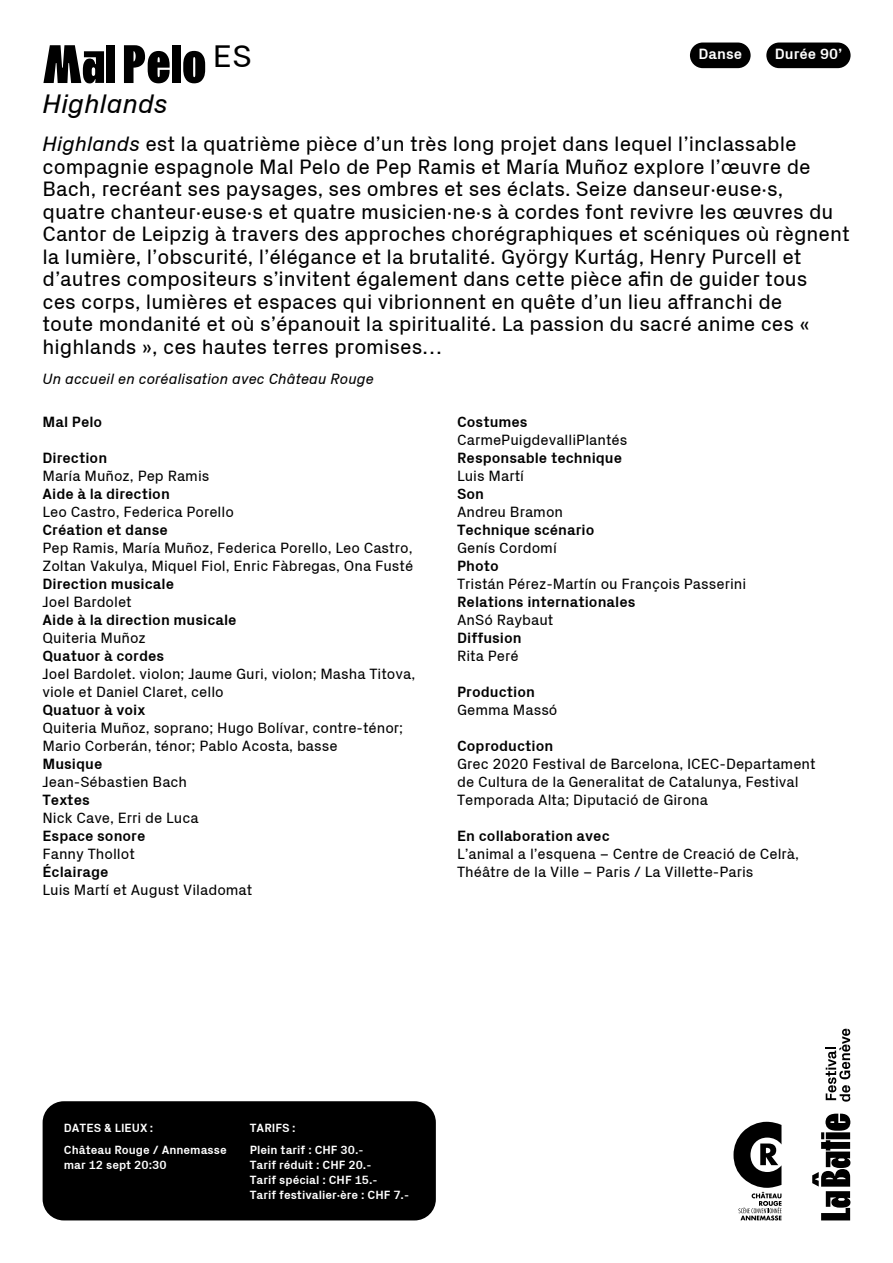
<style>
.page{position:relative;width:893px;height:1263px;background:#fff}
.page>*{position:absolute;margin:0;border:0;box-sizing:border-box;transform-origin:0 0}
.t1{font:54px "Git Sans";letter-spacing:.02em;color:#000}
.t2{font:italic 27px "Px Grotesk";color:#000}
.t3{font:21px/22.5px "Px Grotesk";color:#000}
.t4{font:15px/18px "Px Grotesk";color:#000}
.t5{font:700 15px "Px Grotesk";color:#000}
.t6{font:italic 15px "Px Grotesk";color:#000}
.t7{font:700 15px "Px Grotesk";color:#fff}
.t8{font:700 12px/21.5px "Px Grotesk";color:#fff}
.s1{font-style:italic}
</style>
<div class="page">
<svg style="left:812px;top:1114px;width:39px;height:106px"></svg>
<svg style="left:826px;top:1029px;width:24px;height:73px"></svg>
<div style="left:690px;top:43px;width:61px;height:25px;background:#000;border-radius:13px"></div>
<div style="left:766px;top:43px;width:85px;height:25px;background:#000;border-radius:13px"></div>
<div style="left:43px;top:1101px;width:393px;height:119px;background:#000;border-radius:21px"></div>
<svg style="left:733px;top:1122px;width:48px;height:98px"></svg>
<h1 class="t1" style="left:43px;top:39px;width:211px">Mal Pelo <sup>ES</sup></h1>
<h2 class="t2" style="left:43px;top:89px;width:127px">Highlands</h2>
<p class="t3" style="left:43px;top:132px;width:809px"><span class="s1">Highlands</span> est la quatrième pièce d’un très long projet dans lequel l’inclassable compagnie espagnole Mal Pelo de Pep Ramis et María Muñoz explore l’œuvre de Bach, recréant ses paysages, ses ombres et ses éclats. Seize danseur·euse·s, quatre chanteur·euse·s et quatre musicien·ne·s à cordes font revivre les œuvres du Cantor de Leipzig à travers des approches chorégraphiques et scéniques où règnent la lumière, l’obscurité, l’élégance et la brutalité. György Kurtág, Henry Purcell et d’autres compositeurs s’invitent également dans cette pièce afin de guider tous<br>ces corps, lumières et espaces qui vibrionnent en quête d’un lieu affranchi de<br>toute mondanité et où s’épanouit la spiritualité. La passion du sacré anime ces « highlands », ces hautes terres promises…</p>
<p class="t6" style="left:43px;top:371px;width:333px">Un accueil en coréalisation avec Château Rouge</p>
<p class="t7" style="left:698px;top:45px;width:45px">Danse</p>
<p class="t7" style="left:775px;top:45px;width:69px">Durée 90’</p>
<p class="t5" style="left:43px;top:412px;width:61px">Mal Pelo</p>
<p class="t5" style="left:43px;top:448px;width:66px">Direction</p>
<p class="t4" style="left:43px;top:466px;width:168px">María Muñoz, Pep Ramis</p>
<p class="t5" style="left:43px;top:484px;width:129px">Aide à la direction</p>
<p class="t4" style="left:43px;top:502px;width:193px">Leo Castro, Federica Porello</p>
<p class="t5" style="left:43px;top:520px;width:127px">Création et danse</p>
<p class="t4" style="left:43px;top:538px;width:372px">Pep Ramis, María Muñoz, Federica Porello, Leo Castro,<br>Zoltan Vakulya, Miquel Fiol, Enric Fàbregas, Ona Fusté</p>
<p class="t5" style="left:43px;top:574px;width:133px">Direction musicale</p>
<p class="t4" style="left:43px;top:592px;width:91px">Joel Bardolet</p>
<p class="t5" style="left:43px;top:610px;width:196px">Aide à la direction musicale</p>
<p class="t4" style="left:43px;top:628px;width:105px">Quiteria Muñoz</p>
<p class="t5" style="left:43px;top:646px;width:123px">Quatuor à cordes</p>
<p class="t4" style="left:43px;top:664px;width:374px">Joel Bardolet. violon; Jaume Guri, violon; Masha Titova, viole et Daniel Claret, cello</p>
<p class="t5" style="left:43px;top:700px;width:104px">Quatuor à voix</p>
<p class="t4" style="left:43px;top:718px;width:362px">Quiteria Muñoz, soprano; Hugo Bolívar, contre-ténor;<br>Mario Corberán, ténor; Pablo Acosta, basse</p>
<p class="t5" style="left:43px;top:754px;width:61px">Musique</p>
<p class="t4" style="left:43px;top:772px;width:146px">Jean-Sébastien Bach</p>
<p class="t5" style="left:43px;top:790px;width:49px">Textes</p>
<p class="t4" style="left:43px;top:808px;width:158px">Nick Cave, Erri de Luca</p>
<p class="t5" style="left:43px;top:826px;width:104px">Espace sonore</p>
<p class="t4" style="left:43px;top:844px;width:94px">Fanny Thollot</p>
<p class="t5" style="left:43px;top:862px;width:68px">Éclairage</p>
<p class="t4" style="left:43px;top:880px;width:211px">Luis Martí et August Viladomat</p>
<p class="t5" style="left:457px;top:412px;width:72px">Costumes</p>
<p class="t4" style="left:457px;top:430px;width:172px">CarmePuigdevalliPlantés</p>
<p class="t5" style="left:457px;top:448px;width:166px">Responsable technique</p>
<p class="t4" style="left:457px;top:466px;width:68px">Luis Martí</p>
<p class="t5" style="left:457px;top:484px;width:29px">Son</p>
<p class="t4" style="left:457px;top:502px;width:107px">Andreu Bramon</p>
<p class="t5" style="left:457px;top:520px;width:139px">Technique scénario</p>
<p class="t4" style="left:457px;top:538px;width:101px">Genís Cordomí</p>
<p class="t5" style="left:457px;top:556px;width:43px">Photo</p>
<p class="t4" style="left:457px;top:574px;width:291px">Tristán Pérez-Martín ou François Passerini</p>
<p class="t5" style="left:457px;top:592px;width:180px">Relations internationales</p>
<p class="t4" style="left:457px;top:610px;width:98px">AnSó Raybaut</p>
<p class="t5" style="left:457px;top:628px;width:66px">Diffusion</p>
<p class="t4" style="left:457px;top:646px;width:63px">Rita Peré</p>
<p class="t5" style="left:457px;top:682px;width:79px">Production</p>
<p class="t4" style="left:457px;top:700px;width:102px">Gemma Massó</p>
<p class="t5" style="left:457px;top:736px;width:98px">Coproduction</p>
<p class="t4" style="left:457px;top:754px;width:360px">Grec 2020 Festival de Barcelona, ICEC-Departament de Cultura de la Generalitat de Catalunya, Festival<br>Temporada Alta; Diputació de Girona</p>
<p class="t5" style="left:457px;top:826px;width:154px">En collaboration avec</p>
<p class="t4" style="left:457px;top:844px;width:343px">L’animal a l’esquena – Centre de Creació de Celrà,<br>Théâtre de la Ville – Paris / La Villette-Paris</p>
<p class="t8" style="left:64px;top:1117px;width:164px">DATES &amp; LIEUX :<br>Château Rouge / Annemasse</p>
<p class="t8" style="left:64px;top:1153px;width:104px">mar 12 sept 20:30</p>
<p class="t8" style="left:250px;top:1117px;width:115px">TARIFS :<br>Plein tarif : CHF 30.-</p>
<p class="t8" style="left:250px;top:1156px;width:161px;line-height:15px">Tarif réduit : CHF 20.-<br>Tarif spécial : CHF 15.-<br>Tarif festivalier·ère : CHF 7.-</p>
</div>
